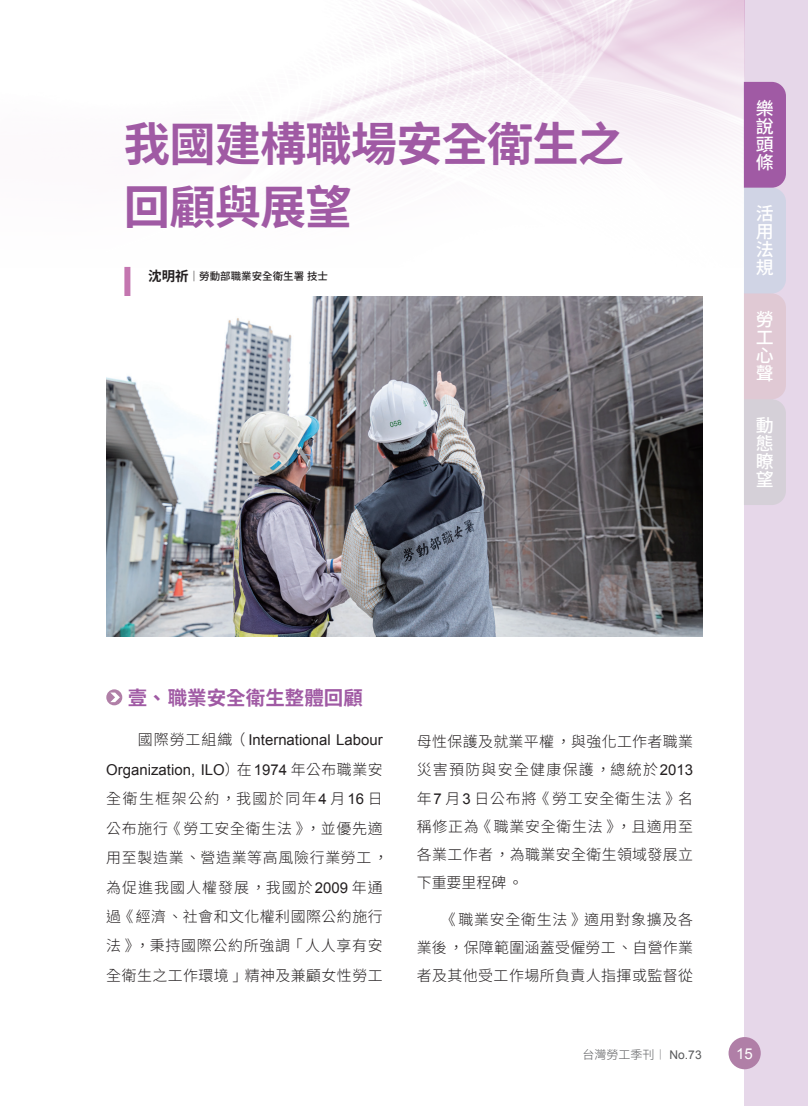
<style>
.page{position:relative;width:808px;height:1106px;background:#fff}
.page>*{position:absolute;margin:0;border:0;box-sizing:border-box;transform-origin:0 0}
.刊頭{font:700 46.35px/62.7px "Noto Sans CJ Ktc";letter-spacing:-.02em;color:#a05aa4}
.壹{font:700 19.5px "Noto Sans CJ Ktc";color:#a05aa4}
.t1{font:500 18px/18px "Noto Sans CJ Ktc";color:#fff;text-align:justify}
.N內文{font:300 15px/29.4px "Noto Sans CJ Ktc";letter-spacing:.045em;color:#231f20;text-align:justify}
.t2{font:15px "Arial";color:#fff}
.t3{font:300 12px "Noto Sans CJ Ktc";color:#57585a}
.作者{font:500 10.5px "Noto Sans CJ Ktc";color:#231f20}
.s1{font-weight:700;font-size:13.5px}
.s2{font-weight:700}
.s3{font-family:"Arial";font-weight:400}
.s4{font-family:"Adobe Ming Std"}
</style>
<div class="page">
<div style="left:744px;top:0;width:64px;height:1106px;background:#e6d7e9"></div>
<img style="left:125px;top:0;width:619px;height:296px">
<svg style="left:744px;top:82px;width:42px;height:423px;background:#c9b2cd"></svg>
<div style="left:728px;top:1037px;width:33px;height:32px;background:#b07fa7;border-radius:50%"></div>
<svg style="left:106px;top:689px;width:16px;height:16px"></svg>
<svg style="left:110px;top:692px;width:10px;height:10px"></svg>
<div style="left:124px;top:267px;width:6px;height:88px;background:#c476b0"></div>
<img style="left:106px;top:296px;width:597px;height:340px">
<p class="刊頭" style="left:124px;top:114px;width:502px">我國建構職場安全衛生之回顧與展望</p>
<p class="作者" style="left:148px;top:270px;width:181px"><span class="s1">沈明祈</span><span class="s2">｜</span>勞動部職業安全衛生署技士</p>
<p class="t1" style="left:756px;top:99px;width:19px">樂說頭條</p>
<p class="t1" style="left:756px;top:205px;width:19px">活用法規</p>
<p class="t1" style="left:756px;top:311px;width:19px">勞工心聲</p>
<p class="t1" style="left:756px;top:417px;width:19px">動態瞭望</p>
<p class="壹" style="left:128px;top:687px;width:237px">壹、職業安全衛生整體回顧</p>
<p class="N內文" style="left:106px;top:725px;width:283px;text-align:left;text-indent:32px">國際勞工組織（ <span class="s3">International Labour<br>Organization, ILO</span>）在<span class="s3">1974</span> 年公布職業安全衛生框架公約，我國於同年<span class="s3">4</span> 月<span class="s3">16</span> 日公布施行《勞工安全衛生法》，並優先適用至製造業、營造業等高風險行業勞工，為促進我國人權發展，我國於<span class="s3">2009</span> 年通過《經濟、社會和文化權利國際公約施行法》，秉持國際公約所強調「人人享有安全衛生之工作環境」精神及兼顧女性勞工</p>
<p class="N內文" style="left:417px;top:728px;width:278px;line-height:28px">母性保護及就業平權，與強化工作者職業災害預防與安全健康保護，總統於<span class="s3">2013</span>年<span class="s3">7</span> 月<span class="s3">3</span> 日公布將《勞工安全衛生法》名稱修正為《職業安全衛生法》，且適用至各業工作者，為職業安全衛生領域發展立下重要里程碑。</p>
<p class="N內文" style="left:417px;top:905px;width:278px;line-height:28px;text-indent:24px">《職業安全衛生法》適用對象擴及各業後，保障範圍涵蓋受僱勞工、自營作業者及其他受工作場所負責人指揮或監督從</p>
<p class="t3" style="left:583px;top:1047px;width:121px">台灣勞工季刊<span class="s4">｜</span> <span class="s3">No.73</span></p>
<p class="t2" style="left:736px;top:1043px;width:18px">15</p>
</div>
